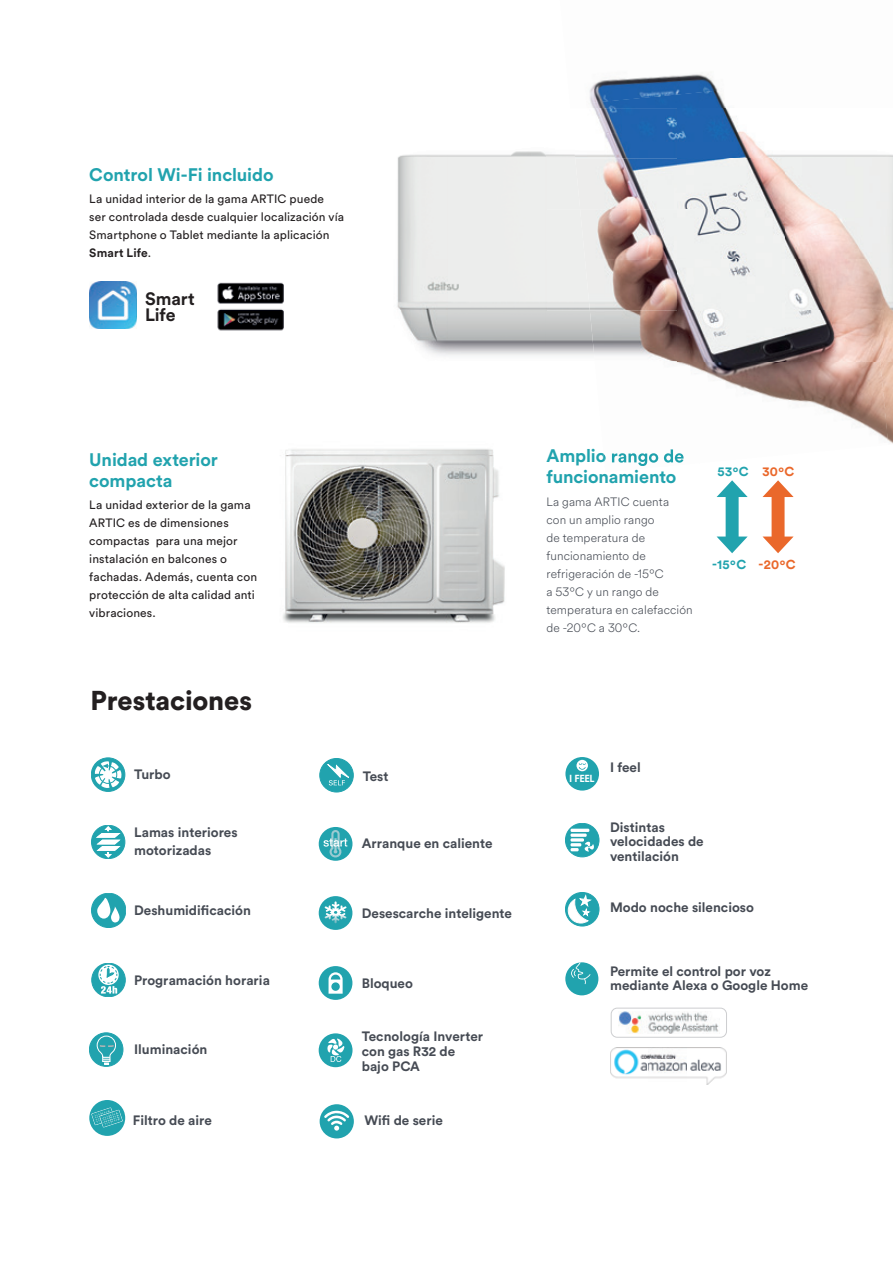
<style>
.page{position:relative;width:893px;height:1263px;background:#fff}
.page>*{position:absolute;margin:0;border:0;box-sizing:border-box;transform-origin:0 0}
.t1{font:900 27px "Circular Std";letter-spacing:-.005em;color:#231f20}
.t2{font:700 18px/21px "Circular Std";letter-spacing:-.005em;color:#21a3ae}
.t3{font:700 17.7px/16.5px "Circular Std";letter-spacing:-.005em;color:#231f20}
.t4{font:700 13.5px/14.7px "Circular Std";color:#464b54}
.t5{font:700 12.9px "Circular";letter-spacing:.02em;color:#21a3ae}
.t6{font:12px/18px "Circular Std";letter-spacing:.01em;color:#231f20}
.t7{font:300 12px/18px "Circular Air";letter-spacing:.01em;color:#464b54}
.t8{font:700 condensed 10.05px "Helvetica Neue";color:#fff}
.s1{font-weight:700}
.s2{color:#ea682b}
</style>
<div class="page">
<img style="left:397px;top:151px;width:149px;height:159px">
<img style="left:400px;top:310px;width:190px;height:46px">
<div style="left:89px;top:1100px;width:36px;height:36px;background:#21a3ae;border-radius:50%"></div>
<svg style="left:91px;top:1107px;width:32px;height:20px"></svg>
<div style="left:92px;top:825px;width:33px;height:34px;background:#21a3ae;border-radius:50%"></div>
<div style="left:91px;top:825px;width:34px;height:34px;border:1px solid #21a3ae;border-radius:50%"></div>
<svg style="left:96px;top:826px;width:24px;height:32px"></svg>
<div style="left:91px;top:758px;width:34px;height:33px;background:#21a3ae;border-radius:50%"></div>
<div style="left:91px;top:758px;width:34px;height:33px;border:1px solid #21a3ae;border-radius:50%"></div>
<svg style="left:95px;top:761px;width:27px;height:27px"></svg>
<div style="left:92px;top:893px;width:34px;height:34px;background:#21a3ae;border-radius:50%"></div>
<div style="left:91px;top:893px;width:35px;height:35px;border:1px solid #21a3ae;border-radius:50%"></div>
<svg style="left:97px;top:895px;width:23px;height:27px"></svg>
<div style="left:92px;top:963px;width:33px;height:34px;background:#21a3ae;border-radius:50%"></div>
<svg style="left:98px;top:965px;width:21px;height:20px"></svg>
<svg style="left:99px;top:965px;width:19px;height:28px"></svg>
<div style="left:92px;top:963px;width:33px;height:34px;border:1px solid #21a3ae;border-radius:50%"></div>
<div style="left:89px;top:1033px;width:34px;height:33px;background:#21a3ae;border-radius:50%"></div>
<div style="left:89px;top:1033px;width:34px;height:33px;border:1px solid #21a3ae;border-radius:50%"></div>
<svg style="left:96px;top:1035px;width:20px;height:30px"></svg>
<div style="left:565px;top:892px;width:34px;height:34px;background:#21a3ae;border-radius:50%"></div>
<div style="left:565px;top:892px;width:34px;height:34px;border:1px solid #21a3ae;border-radius:50%"></div>
<svg style="left:568px;top:892px;width:25px;height:32px"></svg>
<div style="left:565px;top:823px;width:34px;height:34px;background:#21a3ae;border-radius:50%"></div>
<div style="left:565px;top:823px;width:34px;height:34px;border:1px solid #21a3ae;border-radius:50%"></div>
<svg style="left:570px;top:829px;width:24px;height:22px"></svg>
<img style="left:610px;top:1047px;width:117px;height:37px">
<img style="left:619px;top:1011px;width:100px;height:23px">
<div style="left:611px;top:1008px;width:116px;height:29px;border:1px solid #cdced0;border-radius:6px"></div>
<div style="left:565px;top:962px;width:33px;height:33px;background:#21a3ae;border-radius:50%"></div>
<svg style="left:571px;top:962px;width:19px;height:22px"></svg>
<div style="left:320px;top:758px;width:33px;height:34px;background:#21a3ae;border-radius:50%"></div>
<div style="left:320px;top:758px;width:33px;height:34px;border:1px solid #21a3ae;border-radius:50%"></div>
<svg style="left:327px;top:764px;width:24px;height:21px"></svg>
<div style="left:320px;top:1104px;width:34px;height:34px;background:#21a3ae;border-radius:50%"></div>
<svg style="left:324px;top:1111px;width:25px;height:20px"></svg>
<div style="left:319px;top:827px;width:33px;height:34px;background:#21a3ae;border-radius:50%"></div>
<svg style="left:323px;top:828px;width:24px;height:31px"></svg>
<div style="left:319px;top:896px;width:33px;height:34px;background:#21a3ae;border-radius:50%"></div>
<svg style="left:325px;top:901px;width:21px;height:22px"></svg>
<div style="left:319px;top:966px;width:33px;height:34px;background:#21a3ae;border-radius:50%"></div>
<svg style="left:329px;top:972px;width:14px;height:22px"></svg>
<div style="left:319px;top:1033px;width:33px;height:34px;background:#21a3ae;border-radius:50%"></div>
<svg style="left:327px;top:1038px;width:17px;height:24px"></svg>
<div style="left:565px;top:757px;width:34px;height:33px;background:#21a3ae;border-radius:50%"></div>
<div style="left:576px;top:760px;width:12px;height:11px;background:#fff;border-radius:50%"></div>
<svg style="left:579px;top:763px;width:7px;height:7px"></svg>
<div style="left:726px;top:490px;width:13px;height:53px;background:#21a3ae"></div>
<svg style="left:717px;top:480px;width:31px;height:17px"></svg>
<svg style="left:717px;top:536px;width:31px;height:17px"></svg>
<div style="left:772px;top:490px;width:12px;height:53px;background:#ea682b"></div>
<svg style="left:762px;top:480px;width:32px;height:17px"></svg>
<svg style="left:762px;top:536px;width:32px;height:17px"></svg>
<img style="left:283px;top:449px;width:222px;height:174px">
<img style="left:217px;top:282px;width:66px;height:49px">
<img style="left:89px;top:281px;width:47px;height:47px">
<img style="left:570px;top:74px;width:323px;height:85px">
<img style="left:671px;top:361px;width:19px;height:5px">
<img style="left:690px;top:361px;width:190px;height:74px">
<img style="left:880px;top:361px;width:13px;height:83px">
<img style="left:575px;top:159px;width:318px;height:50px">
<img style="left:580px;top:209px;width:313px;height:51px">
<img style="left:585px;top:260px;width:308px;height:51px">
<img style="left:590px;top:310px;width:303px;height:51px">
<img style="left:603px;top:449px;width:81px;height:17px">
<h2 class="t2" style="left:89px;top:164px;width:186px">Control Wi-Fi incluido</h2>
<p class="t6" style="left:89px;top:190px;width:256px">La unidad interior de la gama ARTIC puede<br>ser controlada desde cualquier localización vía Smartphone o Tablet mediante la aplicación <span class="s1">Smart Life</span>.</p>
<h3 class="t3" style="left:145px;top:290px;width:51px">Smart<br>Life</h3>
<h2 class="t2" style="left:89px;top:448px;width:130px">Unidad exterior compacta</h2>
<p class="t6" style="left:89px;top:495px;width:169px">La unidad exterior de la gama<br>ARTIC es de dimensiones compactas para una mejor instalación en balcones o fachadas. Además, cuenta con protección de alta calidad anti vibraciones.</p>
<h1 class="t1" style="left:91px;top:682px;width:163px">Prestaciones</h1>
<p class="t4" style="left:134px;top:767px;width:38px">Turbo</p>
<p class="t4" style="left:134px;top:823px;width:105px;line-height:18px">Lamas interiores motorizadas</p>
<p class="t4" style="left:134px;top:903px;width:118px">Deshumidificación</p>
<p class="t4" style="left:134px;top:972px;width:137px">Programación horaria</p>
<p class="t4" style="left:134px;top:1042px;width:75px">Iluminación</p>
<p class="t4" style="left:133px;top:1112px;width:81px">Filtro de aire</p>
<h2 class="t2" style="left:546px;top:466px;width:131px">funcionamiento</h2>
<p class="t7" style="left:546px;top:492px;width:148px">La gama ARTIC cuenta<br>con un amplio rango<br>de temperatura de funcionamiento de refrigeración de -15ºC<br>a 53ºC y un rango de temperatura en calefacción de -20ºC a 30ºC.</p>
<p class="t5" style="left:717px;top:463px;width:79px">53ºC <span class="s2">30ºC</span></p>
<p class="t5" style="left:712px;top:555px;width:85px">-15ºC <span class="s2">-20ºC</span></p>
<p class="t4" style="left:363px;top:768px;width:27px">Test</p>
<p class="t4" style="left:362px;top:835px;width:132px">Arranque en caliente</p>
<p class="t4" style="left:362px;top:905px;width:152px">Desescarche inteligente</p>
<p class="t4" style="left:362px;top:976px;width:53px">Bloqueo</p>
<p class="t4" style="left:362px;top:1029px;width:123px">Tecnología Inverter con gas R32 de bajo PCA</p>
<p class="t4" style="left:364px;top:1112px;width:80px">Wifi de serie</p>
<p class="t8" style="left:569px;top:770px;width:27px">I FEEL</p>
<p class="t4" style="left:610px;top:759px;width:32px">I feel</p>
<p class="t4" style="left:610px;top:819px;width:95px">Distintas velocidades de ventilación</p>
<p class="t4" style="left:610px;top:900px;width:145px">Modo noche silencioso</p>
<p class="t4" style="left:610px;top:963px;width:200px">Permite el control por voz mediante Alexa o Google Home</p>
</div>
